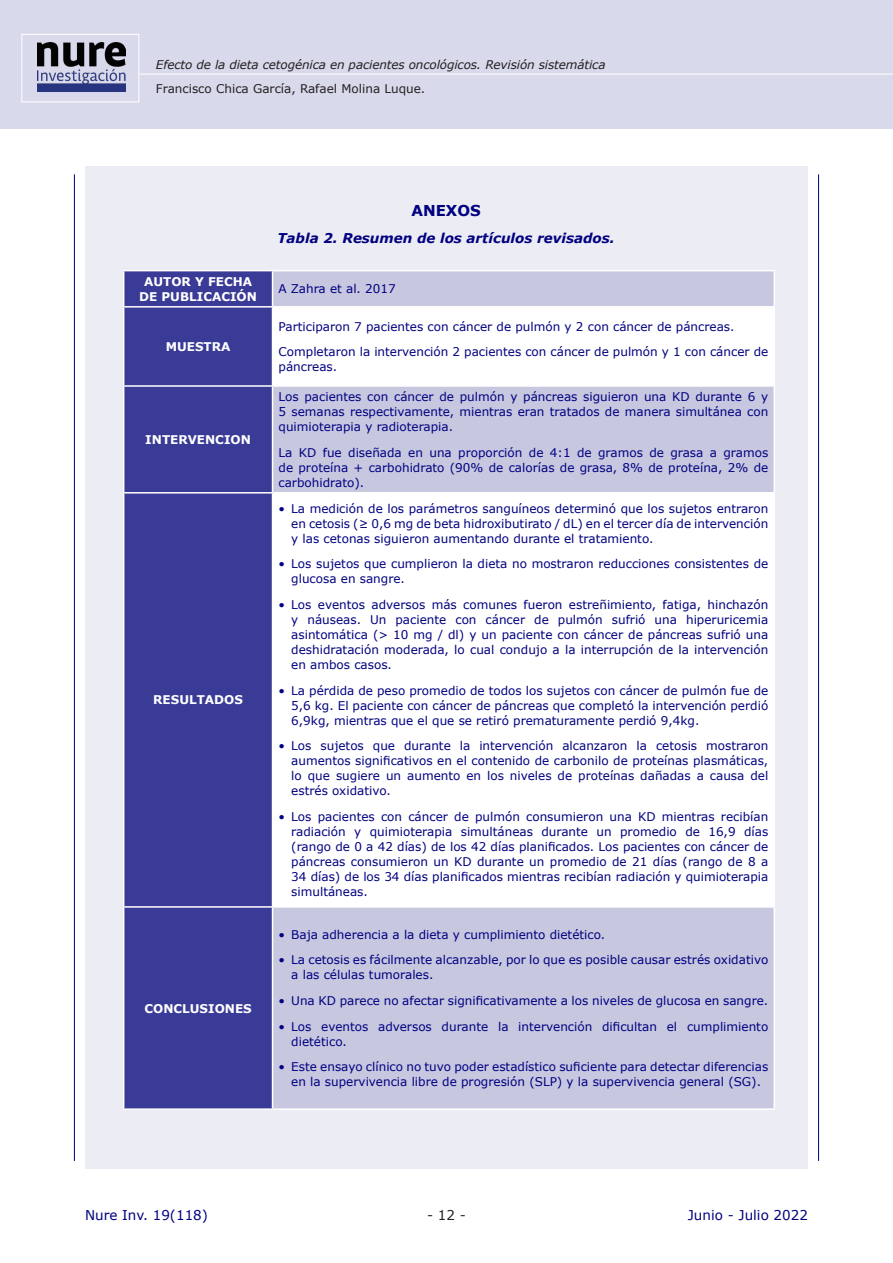
<style>
.page{position:relative;width:893px;height:1263px;background:#fff}
.page>*{position:absolute;margin:0;border:0;box-sizing:border-box;transform-origin:0 0}
.TITULO_1{font:700 15px "Verdana";color:#000080}
.TITULO_1-2{font:italic 700 13.5px "Verdana";color:#000080}
.t1{font:13.5px "Verdana";color:#000080}
.t2{font:13.5px "Verdana";color:#231f20}
.t3{font:12px/15px "Verdana";color:#000080;text-align:justify}
.t4{font:italic 12px "Verdana";letter-spacing:-.01em;color:#231f20}
.t5{font:700 12px/15px "Verdana";color:#fff;text-align:center}
.t6{font:12px "Verdana";color:#231f20}
</style>
<div class="page">
<div style="left:0;top:0;width:893px;height:128px;background:#d9d9ec"></div>
<hr style="left:74px;top:174px;width:1px;height:987px;background:#000080">
<hr style="left:818px;top:174px;width:1px;height:987px;background:#000080">
<div style="left:21px;top:34px;width:118px;height:68px;background:#d9d9ec;border:1px solid #fff"></div>
<img style="left:37px;top:43px;width:88px;height:48px">
<hr style="left:139px;top:73px;width:754px;height:2px;background:#f2f3f4">
<div style="left:85px;top:166px;width:722px;height:1003px;background:#ececf4"></div>
<div style="left:124px;top:271px;width:148px;height:837px;background:#3a3a97"></div>
<div style="left:273px;top:271px;width:500px;height:837px;background:#c7c7e0"></div>
<svg style="left:273px;top:308px;width:500px;height:598px;background:#f5f5f9"></svg>
<hr style="left:123px;top:270px;width:150px;height:1px;background:#fff">
<hr style="left:273px;top:270px;width:502px;height:1px;background:#fff">
<hr style="left:123px;top:271px;width:1px;height:35px;background:#fff">
<hr style="left:123px;top:306px;width:150px;height:2px;background:#fff">
<hr style="left:123px;top:308px;width:1px;height:77px;background:#fff">
<hr style="left:123px;top:385px;width:150px;height:2px;background:#fff">
<hr style="left:123px;top:387px;width:1px;height:105px;background:#fff">
<hr style="left:123px;top:492px;width:150px;height:1px;background:#fff">
<hr style="left:123px;top:493px;width:1px;height:413px;background:#fff">
<hr style="left:123px;top:906px;width:150px;height:2px;background:#fff">
<hr style="left:123px;top:908px;width:1px;height:200px;background:#fff">
<hr style="left:123px;top:1108px;width:150px;height:2px;background:#fff">
<hr style="left:272px;top:271px;width:1px;height:35px;background:#fff">
<hr style="left:773px;top:271px;width:2px;height:35px;background:#fff">
<hr style="left:272px;top:308px;width:1px;height:77px;background:#fff">
<hr style="left:773px;top:308px;width:2px;height:77px;background:#fff">
<hr style="left:272px;top:387px;width:1px;height:105px;background:#fff">
<hr style="left:773px;top:387px;width:2px;height:105px;background:#fff">
<hr style="left:272px;top:493px;width:1px;height:413px;background:#fff">
<hr style="left:773px;top:493px;width:2px;height:413px;background:#fff">
<hr style="left:272px;top:908px;width:1px;height:200px;background:#fff">
<hr style="left:773px;top:908px;width:2px;height:200px;background:#fff">
<hr style="left:273px;top:306px;width:502px;height:2px;background:#fff">
<hr style="left:273px;top:385px;width:502px;height:2px;background:#fff">
<hr style="left:273px;top:492px;width:502px;height:1px;background:#fff">
<hr style="left:273px;top:906px;width:502px;height:2px;background:#fff">
<hr style="left:273px;top:1108px;width:502px;height:2px;background:#fff">
<p class="t4" style="left:156px;top:56px;width:451px">Efecto de la dieta cetogénica en pacientes oncológicos. Revisión sistemática</p>
<p class="t6" style="left:156px;top:80px;width:271px">Francisco Chica García, Rafael Molina Luque.</p>
<p class="TITULO_1" style="left:411px;top:200px;width:71px">ANEXOS</p>
<p class="TITULO_1-2" style="left:277px;top:228px;width:339px">Tabla 2. Resumen de los artículos revisados.</p>
<p class="t5" style="left:139px;top:274px;width:119px">AUTOR Y FECHA<br>DE PUBLICACIÓN</p>
<p class="t3" style="left:279px;top:281px;width:119px">A Zahra et al. 2017</p>
<p class="t5" style="left:166px;top:339px;width:66px">MUESTRA</p>
<p class="t5" style="left:145px;top:432px;width:107px">INTERVENCION</p>
<p class="t5" style="left:153px;top:692px;width:91px">RESULTADOS</p>
<p class="t5" style="left:144px;top:1000px;width:109px">CONCLUSIONES</p>
<p class="t3" style="left:279px;top:319px;width:457px">Participaron 7 pacientes con cáncer de pulmón y 2 con cáncer de páncreas.</p>
<p class="t3" style="left:279px;top:344px;width:491px">Completaron la intervención 2 pacientes con cáncer de pulmón y 1 con cáncer de páncreas.</p>
<p class="t3" style="left:279px;top:389px;width:491px">Los pacientes con cáncer de pulmón y páncreas siguieron una KD durante 6 y 5 semanas respectivamente, mientras eran tratados de manera simultánea con quimioterapia y radioterapia.</p>
<p class="t3" style="left:279px;top:445px;width:491px">La KD fue diseñada en una proporción de 4:1 de gramos de grasa a gramos de proteína + carbohidrato (90% de calorías de grasa, 8% de proteína, 2% de carbohidrato).</p>
<p class="t3" style="left:291px;top:501px;width:478px;text-indent:-13px">• La medición de los parámetros sanguíneos determinó que los sujetos entraron en cetosis (≥ 0,6 mg de beta hidroxibutirato / dL) en el tercer día de intervención y las cetonas siguieron aumentando durante el tratamiento.</p>
<p class="t3" style="left:291px;top:556px;width:478px;text-indent:-13px">• Los sujetos que cumplieron la dieta no mostraron reducciones consistentes de glucosa en sangre.</p>
<p class="t3" style="left:291px;top:597px;width:479px;text-indent:-13px">• Los eventos adversos más comunes fueron estreñimiento, fatiga, hinchazón y náuseas. Un paciente con cáncer de pulmón sufrió una hiperuricemia asintomática (&gt; 10 mg / dl) y un paciente con cáncer de páncreas sufrió una deshidratación moderada, lo cual condujo a la interrupción de la intervención en ambos casos.</p>
<p class="t3" style="left:291px;top:683px;width:478px;text-indent:-13px">• La pérdida de peso promedio de todos los sujetos con cáncer de pulmón fue de 5,6 kg. El paciente con cáncer de páncreas que completó la intervención perdió 6,9kg, mientras que el que se retiró prematuramente perdió 9,4kg.</p>
<p class="t3" style="left:291px;top:738px;width:478px;text-indent:-13px">• Los sujetos que durante la intervención alcanzaron la cetosis mostraron aumentos significativos en el contenido de carbonilo de proteínas plasmáticas, lo que sugiere un aumento en los niveles de proteínas dañadas a causa del estrés oxidativo.</p>
<p class="t3" style="left:291px;top:809px;width:478px;text-indent:-13px">• Los pacientes con cáncer de pulmón consumieron una KD mientras recibían radiación y quimioterapia simultáneas durante un promedio de 16,9 días (rango de 0 a 42 días) de los 42 días planificados. Los pacientes con cáncer de páncreas consumieron un KD durante un promedio de 21 días (rango de 8 a 34 días) de los 34 días planificados mientras recibían radiación y quimioterapia simultáneas.</p>
<p class="t3" style="left:279px;top:927px;width:328px">• Baja adherencia a la dieta y cumplimiento dietético.</p>
<p class="t3" style="left:291px;top:952px;width:478px;text-indent:-13px">• La cetosis es fácilmente alcanzable, por lo que es posible causar estrés oxidativo a las células tumorales.</p>
<p class="t3" style="left:279px;top:993px;width:491px">• Una KD parece no afectar significativamente a los niveles de glucosa en sangre.</p>
<p class="t3" style="left:291px;top:1019px;width:478px;text-indent:-13px">• Los eventos adversos durante la intervención dificultan el cumplimiento dietético.</p>
<p class="t3" style="left:279px;top:1059px;width:491px;text-align:center">• Este ensayo clínico no tuvo poder estadístico suficiente para detectar diferencias en la supervivencia libre de progresión (SLP) y la supervivencia general (SG).</p>
<p class="t1" style="left:85px;top:1206px;width:124px">Nure Inv. 19(118)</p>
<p class="t2" style="left:427px;top:1206px;width:40px">- 12 -</p>
<p class="t1" style="left:688px;top:1206px;width:122px">Junio - Julio 2022</p>
</div>
